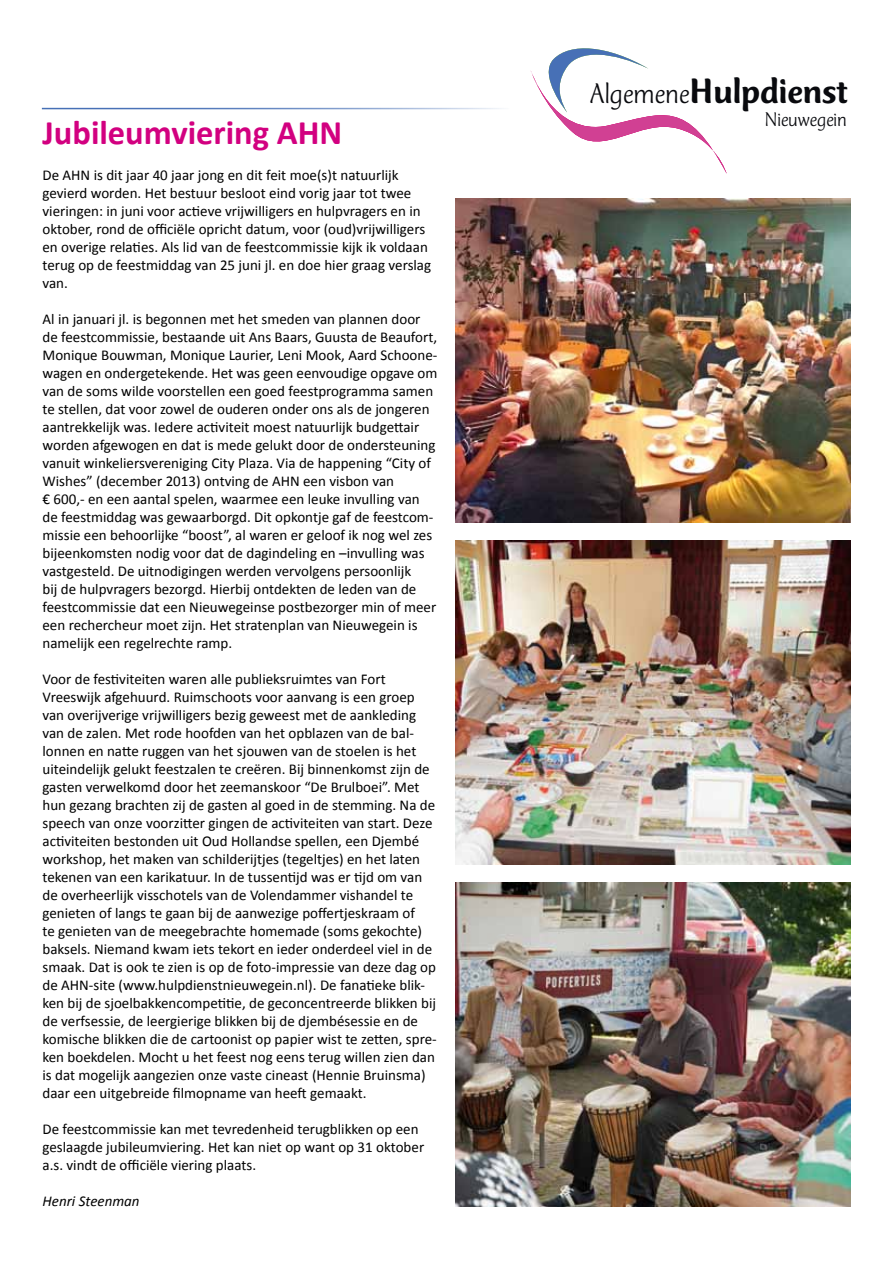
<style>
.page{position:relative;width:893px;height:1263px;background:#fff}
.page>*{position:absolute;margin:0;border:0;box-sizing:border-box;transform-origin:0 0}
.t1{font:500 36.6px "CT Mercurius";color:#090a0e}
.t2{font:700 34.5px "Calibri";color:#d20080}
.t3{font:300 20.55px "CT Mercurius";color:#090a0e}
.t4{font:15px/18px "Calibri";color:#000}
.t5{font:italic 15px "Calibri";color:#000}
.s1{font-weight:300;font-size:29.4px}
</style>
<div class="page">
<svg style="left:530px;top:48px;width:197px;height:126px"></svg>
<hr style="left:42px;top:108px;width:467px;height:1px;background:#4770b6">
<img style="left:455px;top:540px;width:395px;height:324px">
<img style="left:455px;top:198px;width:395px;height:324px">
<img style="left:455px;top:882px;width:395px;height:324px">
<h2 class="t2" style="left:43px;top:111px;width:301px">Jubileumviering AHN</h2>
<p class="t4" style="left:43px;top:166px;width:390px">De AHN is dit jaar 40 jaar jong en dit feit moe(s)t natuurlijk gevierd worden. Het bestuur besloot eind vorig jaar tot twee vieringen: in juni voor actieve vrijwilligers en hulpvragers en in oktober, rond de officiële opricht datum, voor (oud)vrijwilligers en overige relaties. Als lid van de feestcommissie kijk ik voldaan terug op de feestmiddag van 25 juni jl. en doe hier graag verslag van.</p>
<p class="t4" style="left:43px;top:310px;width:396px">Al in januari jl. is begonnen met het smeden van plannen door de feestcommissie, bestaande uit Ans Baars, Guusta de Beaufort, Monique Bouwman, Monique Laurier, Leni Mook, Aard Schoone&shy;wagen en ondergetekende. Het was geen eenvoudige opgave om van de soms wilde voorstellen een goed feestprogramma samen te stellen, dat voor zowel de ouderen onder ons als de jongeren aantrekkelijk was. Iedere activiteit moest natuurlijk budgettair worden afgewogen en dat is mede gelukt door de ondersteuning vanuit winkeliersvereniging City Plaza. Via de happening “City of Wishes” (december 2013) ontving de AHN een visbon van<br>€ 600,- en een aantal spelen, waarmee een leuke invulling van de feestmiddag was gewaarborgd. Dit opkontje gaf de feestcom&shy;missie een behoorlijke “boost”, al waren er geloof ik nog wel zes bijeenkomsten nodig voor dat de dagindeling en –invulling was vastgesteld. De uitnodigingen werden vervolgens persoonlijk<br>bij de hulpvragers bezorgd. Hierbij ontdekten de leden van de feestcommissie dat een Nieuwegeinse postbezorger min of meer een rechercheur moet zijn. Het stratenplan van Nieuwegein is namelijk een regelrechte ramp.</p>
<p class="t4" style="left:43px;top:670px;width:396px">Voor de festiviteiten waren alle publieksruimtes van Fort Vreeswijk afgehuurd. Ruimschoots voor aanvang is een groep van overijverige vrijwilligers bezig geweest met de aankleding van de zalen. Met rode hoofden van het opblazen van de bal&shy;lonnen en natte ruggen van het sjouwen van de stoelen is het uiteindelijk gelukt feestzalen te creëren. Bij binnenkomst zijn de gasten verwelkomd door het zeemanskoor “De Brulboei”. Met hun gezang brachten zij de gasten al goed in de stemming. Na de speech van onze voorzitter gingen de activiteiten van start. Deze activiteiten bestonden uit Oud Hollandse spellen, een Djembé workshop, het maken van schilderijtjes (tegeltjes) en het laten tekenen van een karikatuur. In de tussentijd was er tijd om van de overheerlijk visschotels van de Volendammer vishandel te genieten of langs te gaan bij de aanwezige poffertjeskraam of<br>te genieten van de meegebrachte homemade (soms gekochte) baksels. Niemand kwam iets tekort en ieder onderdeel viel in de smaak. Dat is ook te zien is op de foto-impressie van deze dag op de AHN-site (www.hulpdienstnieuwegein.nl). De fanatieke blik&shy;ken bij de sjoelbakkencompetitie, de geconcentreerde blikken bij de verfsessie, de leergierige blikken bij de djembésessie en de komische blikken die de cartoonist op papier wist te zetten, spre&shy;ken boekdelen. Mocht u het feest nog eens terug willen zien dan is dat mogelijk aangezien onze vaste cineast (Hennie Bruinsma) daar een uitgebreide filmopname van heeft gemaakt.</p>
<p class="t4" style="left:43px;top:1120px;width:383px">De feestcommissie kan met tevredenheid terugblikken op een geslaagde jubileumviering. Het kan niet op want op 31 oktober a.s. vindt de officiële viering plaats.</p>
<p class="t5" style="left:43px;top:1191px;width:99px">Henri Steenman</p>
<h1 class="t1" style="left:590px;top:71px;width:259px"><span class="s1">Algemene</span>Hulpdienst</h1>
<h3 class="t3" style="left:765px;top:109px;width:84px">Nieuwegein</h3>
</div>
